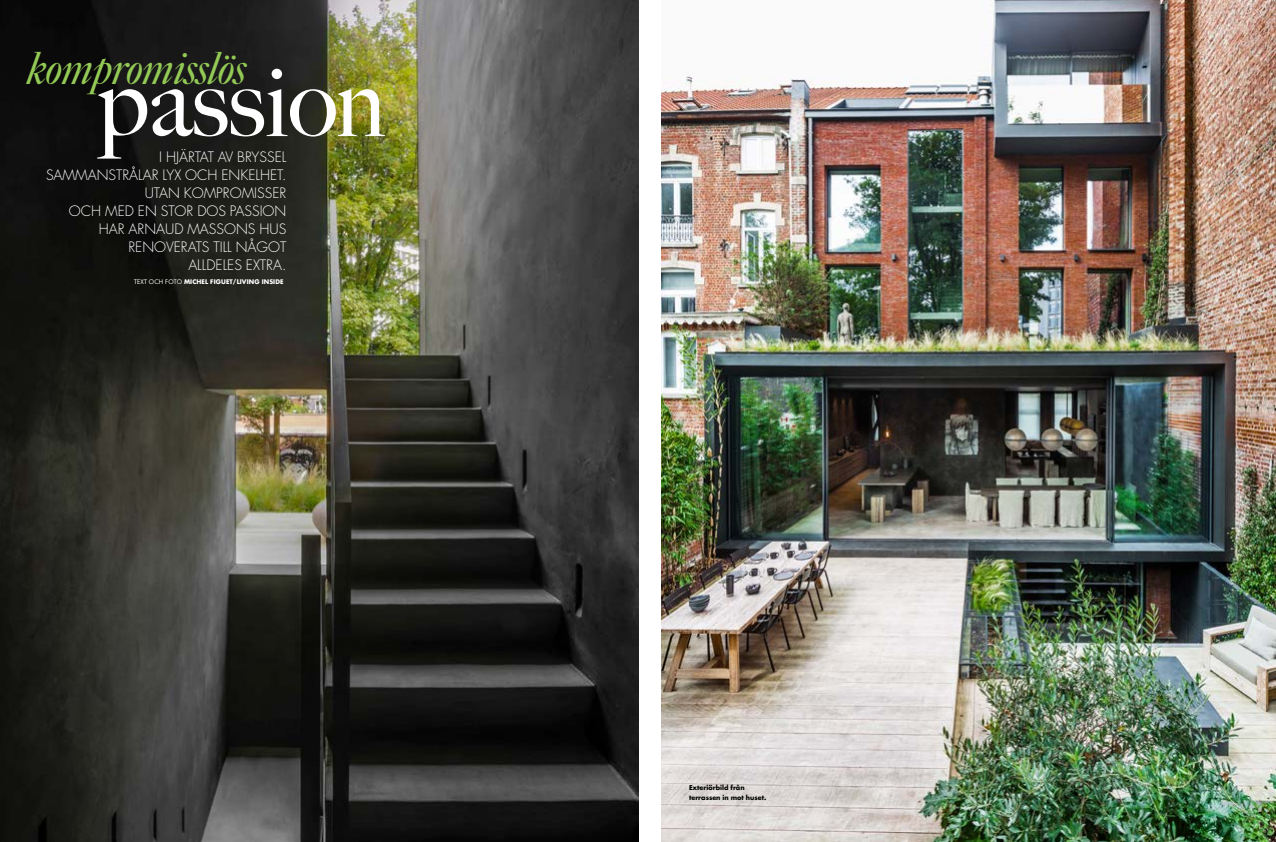
<style>
.page{position:relative;width:1276px;height:842px;background:#fff}
.page>*{position:absolute;margin:0;border:0;box-sizing:border-box;transform-origin:0 0}
.t1{font:97.1px "Big Caslon Elle";letter-spacing:-.005em;color:#fff}
.t2{font:italic 44.2px "Big Caslon Elle";letter-spacing:-.005em;color:#93c955}
.t3{font:300 14px/18px "Futura Std";color:#fff;text-align:right}
.t4{font:7px "Futura Std";color:#fff}
.t5{font:700 6.5px/10px "Futura Std";color:#000}
.t6{font:700 6.2px "Futura Std";letter-spacing:.015em;color:#fff}
.s1{font-weight:400}
</style>
<div class="page">
<img style="left:0;top:0;width:638px;height:842px">
<img style="left:661px;top:0;width:615px;height:842px">
<h2 class="t2" style="left:27px;top:43px;width:220px">kompromisslös</h2>
<h1 class="t1" style="left:97px;top:45px;width:290px">passion</h1>
<p class="t3" style="left:46px;top:148px;width:242px">I HJÄRTAT AV BRYSSEL<br>SAMMANSTRÅLAR LYX OCH ENKELHET.<br>UTAN KOMPROMISSER<br>OCH MED EN STOR DOS PASSION<br>HAR ARNAUD MASSONS HUS<br>RENOVERATS TILL NÅGOT<br>ALLDELES EXTRA.</p>
<p class="t6" style="left:134px;top:278px;width:151px"><span class="s1">TEXT OCH FOTO</span> MICHEL FIGUET/LIVING INSIDE</p>
<p class="t5" style="left:689px;top:782px;width:79px">Exteriörbild från terrassen in mot huset.</p>
<p class="t4" style="left:1253px;top:822px;width:10px">71</p>
</div>
